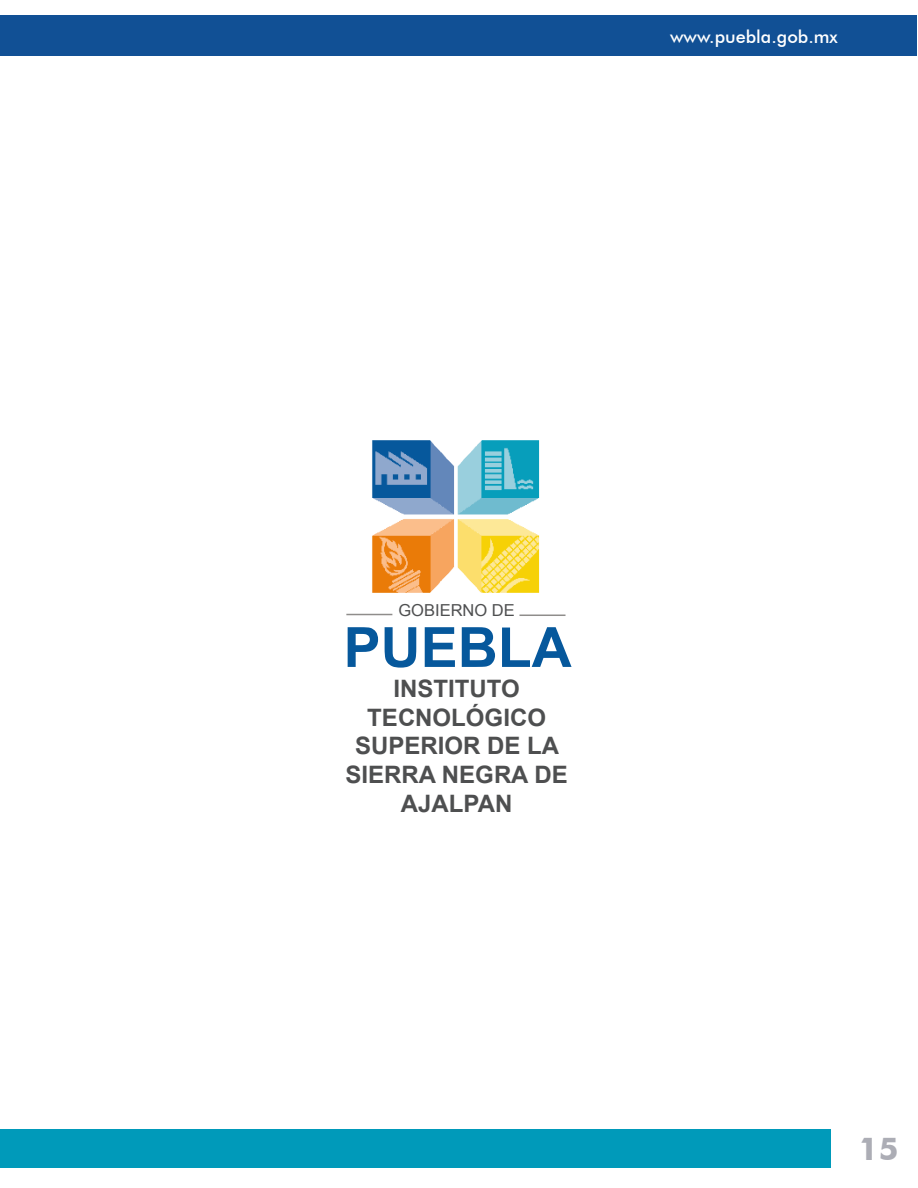
<style>
.page{position:relative;width:918px;height:1188px;background:#fff}
.page>*{position:absolute;margin:0;border:0;box-sizing:border-box;transform-origin:0 0}
.t1{font:700 55.5px "Arial";color:#06589c}
.t2{font:700 31.5px "Futura BT";color:#acadb5}
.t3{font:700 24px/28.8px "Arial";color:#4e4f50;text-align:center}
.t4{font:500 18px "Futura BT";color:#fff}
.t5{font:16.5px "Arial";color:#4e4f50}
</style>
<div class="page">
<div style="left:1px;top:16px;width:916px;height:40px;background:#115095"></div>
<div style="left:0;top:1129px;width:831px;height:39px;background:#009aba"></div>
<img style="left:372px;top:440px;width:168px;height:153px">
<hr style="left:346px;top:614px;width:46px;height:1px;background:#8f8d8b">
<hr style="left:519px;top:615px;width:47px;height:1px;background:#8f8d8b">
<p class="t4" style="left:670px;top:25px;width:169px">www.puebla.gob.mx</p>
<p class="t5" style="left:398px;top:599px;width:118px">GOBIERNO DE</p>
<p class="t1" style="left:344px;top:610px;width:230px">PUEBLA</p>
<p class="t3" style="left:346px;top:675px;width:224px">INSTITUTO<br>TECNOLÓGICO<br>SUPERIOR DE LA<br>SIERRA NEGRA DE<br>AJALPAN</p>
<h2 class="t2" style="left:859px;top:1130px;width:41px">15</h2>
</div>
